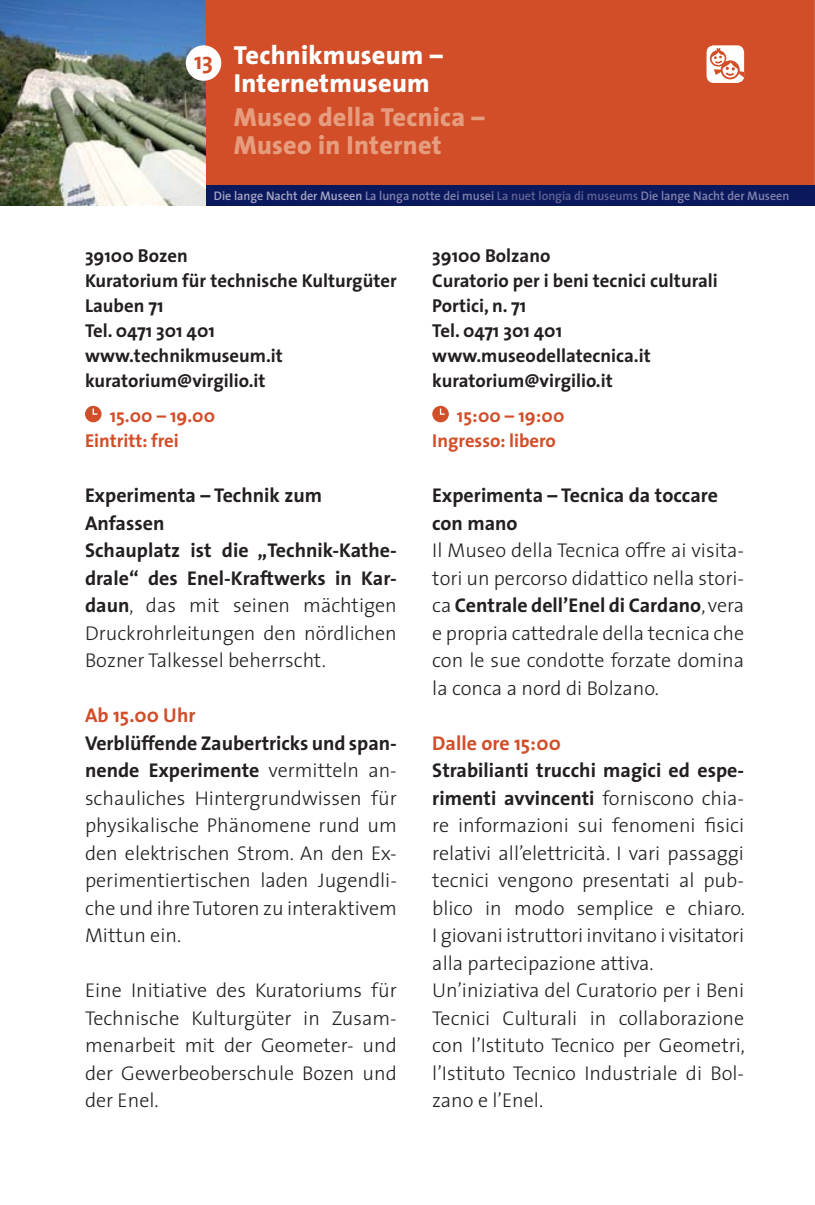
<style>
.page{position:relative;width:815px;height:1205px;background:#fff}
.page>*{position:absolute;margin:0;border:0;box-sizing:border-box;transform-origin:0 0}
.t1{font:800 26.25px/27.5px "The Sans";letter-spacing:.01em;color:#e69d7e}
.t2{font:800 26.25px/27.5px "The Sans";letter-spacing:.01em;color:#fff}
.t3{font:700 23.75px "The Sans";color:#d14e29}
.t4{font:300 20px/27.5px "The Sans";color:#231f20;text-align:justify}
.t5{font:700 20px/27.5px "The Sans";color:#231f20}
.t6{font:700 20px "The Sans";color:#d14e29}
.t7{font:700 18.75px/25px "The Sans";color:#231f20}
.t8{font:700 18.75px/25px "The Sans";color:#d14e29}
.t9{font:600 12.5px "The Sans";color:#8183ac}
.s1{color:#a7a8c7}
.s2{color:#616494}
.s3{font-weight:300}
.s4{font-weight:700}
</style>
<div class="page">
<div style="left:0;top:184px;width:815px;height:22px;background:#0a185c"></div>
<div style="left:206px;top:0;width:609px;height:184px;background:#d14e29"></div>
<img style="left:0;top:0;width:206px;height:206px">
<svg style="left:85px;top:406px;width:17px;height:16px"></svg>
<svg style="left:432px;top:406px;width:17px;height:16px"></svg>
<div style="left:707px;top:45px;width:37px;height:38px;background:#fff;border-radius:7px"></div>
<svg style="left:709px;top:48px;width:35px;height:32px"></svg>
<div style="left:187px;top:47px;width:33px;height:32px;background:#fff;border-radius:50%"></div>
<div style="left:186px;top:45px;width:35px;height:36px;border:3px solid #fff;border-radius:50%"></div>
<p class="t3" style="left:194px;top:49px;width:20px">13</p>
<h1 class="t2" style="left:234px;top:42px;width:210px">Technikmuseum –<br>Internetmuseum</h1>
<h1 class="t1" style="left:234px;top:104px;width:252px">Museo della Tecnica –<br>Museo in Internet</h1>
<p class="t9" style="left:214px;top:190px;width:577px"><span class="s1">Die lange Nacht der Museen</span> La lunga notte dei musei <span class="s2">La nuet longia di museums</span> Die lange Nacht der Museen</p>
<p class="t7" style="left:85px;top:243px;width:313px">39100 Bozen<br>Kuratorium für technische Kulturgüter<br>Lauben 71<br>Tel. 0471 301 401 www.technikmuseum.it kuratorium@virgilio.it</p>
<p class="t8" style="left:85px;top:404px;width:132px;text-indent:25px">15.00 – 19.00<br>Eintritt: frei</p>
<p class="t5" style="left:85px;top:482px;width:313px">Experimenta – Technik zum<br>Anfassen<br>Schauplatz ist die „Technik-Kathe&shy;drale“ des Enel-Kraftwerks in Kar&shy;daun<span class="s3">, das mit seinen mächtigen<br>Druckrohrleitungen den nördlichen<br>Bozner Talkessel beherrscht.</span></p>
<p class="t6" style="left:85px;top:705px;width:112px">Ab 15.00 Uhr</p>
<p class="t4" style="left:85px;top:731px;width:313px"><span class="s4">Verblüffende Zaubertricks und span&shy;nende Experimente</span> vermitteln an&shy;schauliches Hintergrundwissen für physikalische Phänomene rund um den elektrischen Strom. An den Ex&shy;perimentiertischen laden Jugendli&shy;che und ihre Tutoren zu interaktivem Mittun ein.</p>
<p class="t4" style="left:85px;top:979px;width:313px">Eine Initiative des Kuratoriums für Technische Kulturgüter in Zusam&shy;menarbeit mit der Geometer- und der Gewerbeoberschule Bozen und der Enel.</p>
<p class="t7" style="left:432px;top:243px;width:287px">39100 Bolzano<br>Curatorio per i beni tecnici culturali<br>Portici, n. 71<br>Tel. 0471 301 401 www.museodellatecnica.it kuratorium@virgilio.it</p>
<p class="t8" style="left:432px;top:404px;width:134px;text-indent:25px">15:00 – 19:00<br>Ingresso: libero</p>
<p class="t5" style="left:432px;top:482px;width:287px">Experimenta – Tecnica da toccare con mano</p>
<p class="t4" style="left:432px;top:539px;width:313px">Il Museo della Tecnica offre ai visita&shy;tori un percorso didattico nella stori&shy;ca <span class="s4">Centrale dell’Enel di Cardano</span>, vera e propria cattedrale della tecnica che con le sue condotte forzate domina la conca a nord di Bolzano.</p>
<p class="t6" style="left:432px;top:733px;width:130px">Dalle ore 15:00</p>
<p class="t4" style="left:432px;top:759px;width:314px;text-align:left"><span class="s4">Strabilianti trucchi magici ed espe&shy;rimenti avvincenti</span> forniscono chia&shy;re informazioni sui fenomeni fisici relativi all’elettricità. I vari passaggi tecnici vengono presentati al pub&shy;blico in modo semplice e chiaro.<br>I giovani istruttori invitano i visitatori alla partecipazione attiva.<br>Un’iniziativa del Curatorio per i Beni Tecnici Culturali in collaborazione con l’Istituto Tecnico per Geometri, l’Istituto Tecnico Industriale di Bol&shy;zano e l’Enel.</p>
</div>
